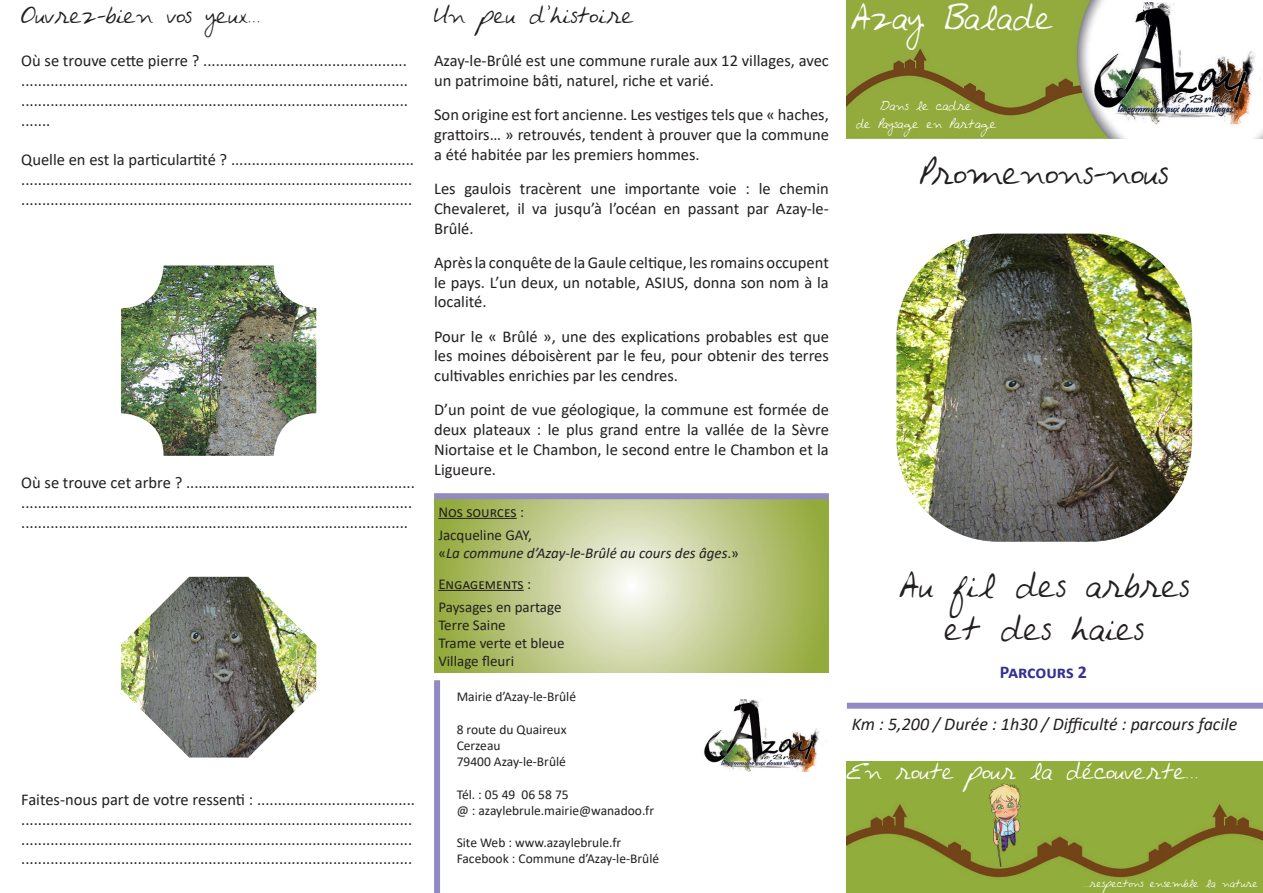
<style>
.page{position:relative;width:1263px;height:893px;background:#fff}
.page>*{position:absolute;margin:0;border:0;box-sizing:border-box;transform-origin:0 0}
.t1{font:28.5px "Avantque...";color:#231f20}
.t2{font:28.5px "Avantque...";color:#fff}
.t3{font:19.5px "Avantque...";color:#231f20}
.t4{font:19.5px "Avantque...";color:#fff}
.t5{font:italic 18px "Calibri";color:#231f20}
.t6{font:700 18px "Calibri";letter-spacing:-.01em;color:#323092}
.t7{font:16.5px/19.8px "Calibri";color:#231f20;text-align:justify}
.t8{font:15px "Calibri";color:#231f20}
.t9{font:italic 15px "Calibri";color:#231f20}
.t10{font:13.5px "Calibri";color:#231f20}
.t11{font:10.5px "Avantque...";color:#fff}
.t12{font:9px "Avantque...";color:#fff}
.s1{font-style:normal}
</style>
<div class="page">
<img style="left:896px;top:234px;width:296px;height:308px">
<img style="left:846px;top:0;width:417px;height:139px">
<svg style="left:434px;top:499px;width:395px;height:173px"></svg>
<hr style="left:438px;top:518px;width:79px;height:1px;background:#231f20">
<hr style="left:438px;top:590px;width:86px;height:1px;background:#231f20">
<img style="left:704px;top:699px;width:122px;height:72px">
<div style="left:434px;top:680px;width:6px;height:213px;background:#928ac2"></div>
<img style="left:121px;top:577px;width:195px;height:180px">
<img style="left:121px;top:265px;width:195px;height:191px">
<div style="left:434px;top:493px;width:395px;height:6px;background:#928ac2"></div>
<div style="left:847px;top:703px;width:416px;height:6px;background:#928ac2"></div>
<img style="left:846px;top:761px;width:417px;height:132px">
<img style="left:986px;top:782px;width:40px;height:87px">
<p class="t3" style="left:21px;top:5px;width:242px">Ouvrez-bien vos yeux...</p>
<p class="t7" style="left:21px;top:50px;width:388px">Où se trouve cette pierre ? ................................................. ............................................................................................. ............................................................................................. .......</p>
<p class="t7" style="left:21px;top:149px;width:394px">Quelle en est la particulartité ? ............................................ .............................................................................................. ..............................................................................................</p>
<p class="t7" style="left:21px;top:472px;width:395px;text-align:left">Où se trouve cet arbre ? ....................................................... .............................................................................................. .............................................................................................</p>
<p class="t7" style="left:21px;top:789px;width:395px;text-align:left">Faites-nous part de votre ressenti : ...................................... .............................................................................................. .............................................................................................. ..............................................................................................</p>
<p class="t3" style="left:434px;top:5px;width:201px">Un peu d’histoire</p>
<p class="t7" style="left:434px;top:50px;width:396px">Azay-le-Brûlé est une commune rurale aux 12 villages, avec un patrimoine bâti, naturel, riche et varié.</p>
<p class="t7" style="left:434px;top:104px;width:396px">Son origine est fort ancienne. Les vestiges tels que « haches, grattoirs… » retrouvés, tendent à prouver que la commune a été habitée par les premiers hommes.</p>
<p class="t7" style="left:434px;top:178px;width:396px">Les gaulois tracèrent une importante voie : le chemin Chevaleret, il va jusqu’à l’océan en passant par Azay-le-Brûlé.</p>
<p class="t7" style="left:434px;top:252px;width:396px">Après la conquête de la Gaule celtique, les romains occupent le pays. L’un deux, un notable, ASIUS, donna son nom à la localité.</p>
<p class="t7" style="left:434px;top:326px;width:396px">Pour le « Brûlé », une des explications probables est que les moines déboisèrent par le feu, pour obtenir des terres cultivables enrichies par les cendres.</p>
<p class="t7" style="left:434px;top:400px;width:396px">D’un point de vue géologique, la commune est formée de deux plateaux : le plus grand entre la vallée de la Sèvre Niortaise et le Chambon, le second entre le Chambon et la Ligueure.</p>
<p class="t8" style="left:438px;top:501px;width:87px">Nos sources :</p>
<p class="t8" style="left:438px;top:525px;width:95px">Jacqueline GAY,</p>
<p class="t9" style="left:438px;top:543px;width:302px"><span class="s1">«</span>La commune d’Azay-le-Brûlé au cours des âges<span class="s1">.»</span></p>
<p class="t8" style="left:438px;top:573px;width:94px">Engagements :</p>
<p class="t8" style="left:438px;top:597px;width:125px">Paysages en partage</p>
<p class="t8" style="left:438px;top:615px;width:69px">Terre Saine</p>
<p class="t8" style="left:438px;top:633px;width:128px">Trame verte et bleue</p>
<p class="t8" style="left:438px;top:651px;width:77px">Village fleuri</p>
<p class="t10" style="left:457px;top:687px;width:121px">Mairie d’Azay-le-Brûlé</p>
<p class="t10" style="left:457px;top:720px;width:111px">8 route du Quaireux</p>
<p class="t10" style="left:457px;top:736px;width:45px">Cerzeau</p>
<p class="t10" style="left:457px;top:752px;width:111px">79400 Azay-le-Brûlé</p>
<p class="t10" style="left:457px;top:785px;width:114px">Tél. : 05 49 06 58 75</p>
<p class="t10" style="left:457px;top:801px;width:199px">@ : azaylebrule.mairie@wanadoo.fr</p>
<p class="t10" style="left:457px;top:833px;width:166px">Site Web : www.azaylebrule.fr</p>
<p class="t10" style="left:457px;top:849px;width:204px">Facebook : Commune d’Azay-le-Brûlé</p>
<p class="t2" style="left:851px;top:3px;width:204px">Azay Balade</p>
<p class="t11" style="left:881px;top:100px;width:93px">Dans le cadre</p>
<p class="t11" style="left:856px;top:118px;width:142px">de Paysage en Partage</p>
<p class="t1" style="left:920px;top:158px;width:249px">Promenons-nous</p>
<p class="t1" style="left:899px;top:570px;width:291px">Au fil des arbres</p>
<p class="t1" style="left:945px;top:614px;width:201px">et des haies</p>
<p class="t6" style="left:1000px;top:659px;width:89px">Parcours 2</p>
<p class="t5" style="left:852px;top:712px;width:387px">Km : 5,200 / Durée : 1h30 / Difficulté : parcours facile</p>
<p class="t4" style="left:846px;top:760px;width:355px">En route pour la découverte...</p>
<p class="t12" style="left:1083px;top:878px;width:176px">...respectons ensemble la nature</p>
</div>
